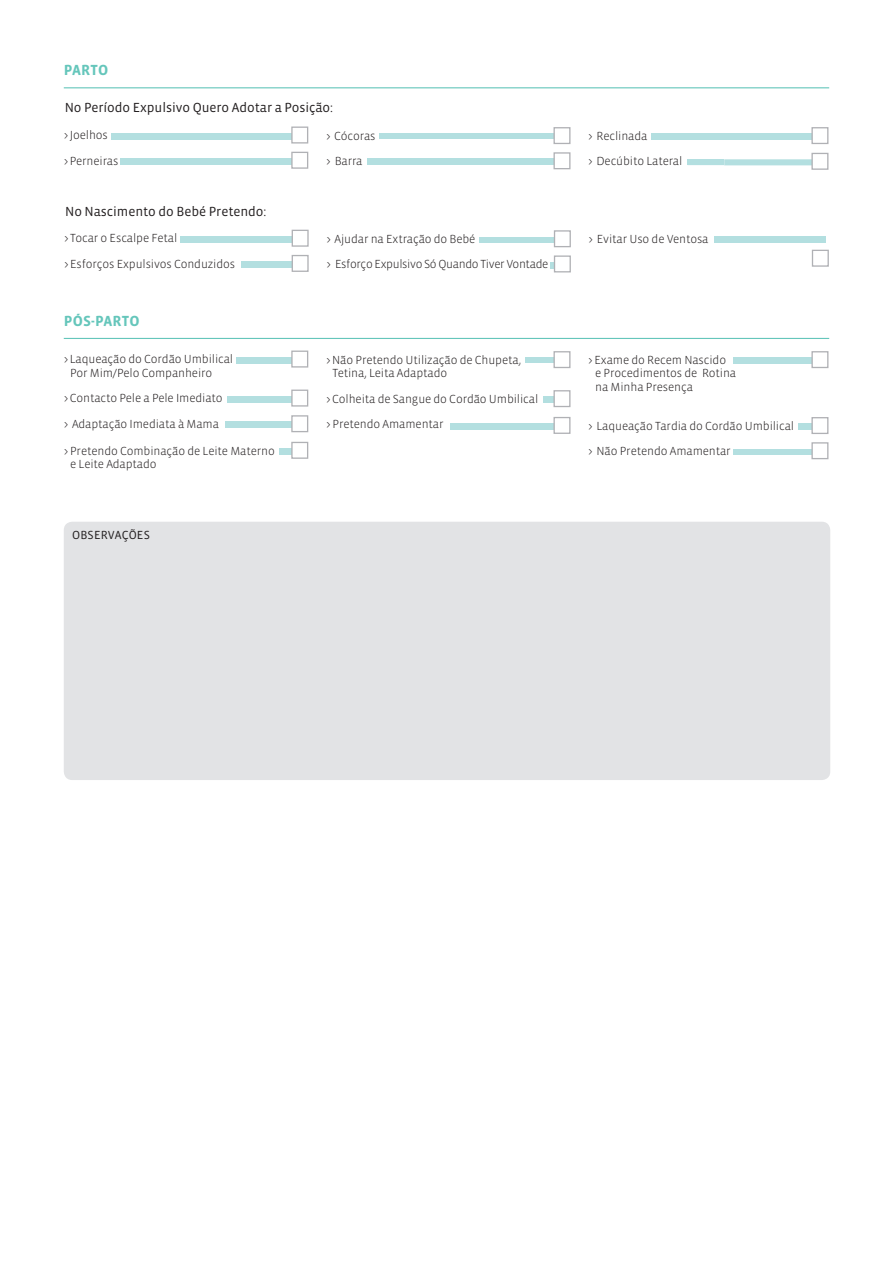
<style>
.page{position:relative;width:893px;height:1263px;background:#fff}
.page>*{position:absolute;margin:0;border:0;box-sizing:border-box;transform-origin:0 0}
.t1{font:700 15px "Vista Sans";letter-spacing:.01em;color:#65c6bb}
.t2{font:13.5px "Vista Sans";letter-spacing:-.005em;color:#231f20}
.t3{font:300 12px/13.5px "Vista Sans";letter-spacing:-.01em;color:#231f20}
.t4{font:300 12px/25.5px "Vista Sans";letter-spacing:-.01em;color:#4a6263}
.t5{font:300 12px/25.5px "Vista Sans";letter-spacing:-.03em;color:#231f20}
.t6{font:12px "Vista Sans";letter-spacing:.01em;color:#231f20}
</style>
<div class="page">
<hr style="left:64px;top:338px;width:765px;height:1px;background:#65c6bb">
<div style="left:236px;top:357px;width:65px;height:6px;background:#b3dfe0"></div>
<div style="left:525px;top:358px;width:39px;height:5px;background:#b3dfe0"></div>
<div style="left:733px;top:358px;width:93px;height:6px;background:#b3dfe0"></div>
<div style="left:798px;top:424px;width:17px;height:6px;background:#b3dfe0"></div>
<div style="left:733px;top:449px;width:93px;height:6px;background:#b3dfe0"></div>
<div style="left:291px;top:351px;width:17px;height:17px;background:#fff;border:1px solid #b0b1b5"></div>
<div style="left:553px;top:351px;width:17px;height:17px;background:#fff;border:1px solid #b0b1b5"></div>
<div style="left:811px;top:351px;width:17px;height:17px;background:#fff;border:1px solid #b0b1b5"></div>
<div style="left:811px;top:417px;width:17px;height:17px;background:#fff;border:1px solid #b0b1b5"></div>
<div style="left:811px;top:442px;width:17px;height:17px;background:#fff;border:1px solid #b0b1b5"></div>
<div style="left:227px;top:396px;width:74px;height:6px;background:#b3dfe0"></div>
<div style="left:279px;top:448px;width:22px;height:6px;background:#b3dfe0"></div>
<div style="left:225px;top:422px;width:76px;height:6px;background:#b3dfe0"></div>
<div style="left:544px;top:397px;width:20px;height:6px;background:#b3dfe0"></div>
<div style="left:450px;top:423px;width:114px;height:6px;background:#b3dfe0"></div>
<div style="left:291px;top:390px;width:17px;height:17px;background:#fff;border:1px solid #b0b1b5"></div>
<div style="left:291px;top:442px;width:17px;height:17px;background:#fff;border:1px solid #b0b1b5"></div>
<div style="left:291px;top:415px;width:17px;height:17px;background:#fff;border:1px solid #b0b1b5"></div>
<div style="left:553px;top:390px;width:17px;height:17px;background:#fff;border:1px solid #b0b1b5"></div>
<div style="left:553px;top:417px;width:17px;height:17px;background:#fff;border:1px solid #b0b1b5"></div>
<div style="left:64px;top:522px;width:766px;height:258px;background:#e2e3e5;border-radius:9px"></div>
<div style="left:180px;top:236px;width:122px;height:6px;background:#b3dfe0"></div>
<div style="left:506px;top:237px;width:58px;height:5px;background:#b3dfe0"></div>
<div style="left:479px;top:237px;width:27px;height:5px;background:#b3dfe0"></div>
<div style="left:720px;top:237px;width:106px;height:6px;background:#b3dfe0"></div>
<svg style="left:714px;top:237px;width:6px;height:6px"></svg>
<div style="left:292px;top:230px;width:17px;height:17px;background:#fff;border:1px solid #b0b1b5"></div>
<div style="left:554px;top:230px;width:17px;height:17px;background:#fff;border:1px solid #b0b1b5"></div>
<div style="left:812px;top:250px;width:17px;height:17px;background:#fff;border:1px solid #b0b1b5"></div>
<div style="left:241px;top:261px;width:61px;height:6px;background:#b3dfe0"></div>
<div style="left:550px;top:262px;width:14px;height:6px;background:#b3dfe0"></div>
<div style="left:292px;top:255px;width:17px;height:17px;background:#fff;border:1px solid #b0b1b5"></div>
<div style="left:554px;top:255px;width:17px;height:17px;background:#fff;border:1px solid #b0b1b5"></div>
<hr style="left:64px;top:87px;width:765px;height:1px;background:#65c6bb">
<div style="left:111px;top:133px;width:190px;height:6px;background:#b3dfe0"></div>
<div style="left:379px;top:134px;width:185px;height:5px;background:#b3dfe0"></div>
<div style="left:666px;top:134px;width:160px;height:6px;background:#b3dfe0"></div>
<div style="left:652px;top:134px;width:14px;height:6px;background:#b3dfe0"></div>
<svg style="left:724px;top:159px;width:87px;height:6px"></svg>
<div style="left:688px;top:159px;width:36px;height:6px;background:#b3dfe0"></div>
<div style="left:291px;top:127px;width:17px;height:17px;background:#fff;border:1px solid #b0b1b5"></div>
<div style="left:553px;top:127px;width:17px;height:17px;background:#fff;border:1px solid #b0b1b5"></div>
<div style="left:811px;top:127px;width:17px;height:17px;background:#fff;border:1px solid #b0b1b5"></div>
<div style="left:811px;top:153px;width:17px;height:17px;background:#fff;border:1px solid #b0b1b5"></div>
<div style="left:158px;top:158px;width:143px;height:6px;background:#b3dfe0"></div>
<div style="left:121px;top:158px;width:37px;height:6px;background:#b3dfe0"></div>
<div style="left:432px;top:159px;width:132px;height:6px;background:#b3dfe0"></div>
<div style="left:367px;top:159px;width:65px;height:6px;background:#b3dfe0"></div>
<div style="left:291px;top:152px;width:17px;height:17px;background:#fff;border:1px solid #b0b1b5"></div>
<div style="left:553px;top:152px;width:17px;height:17px;background:#fff;border:1px solid #b0b1b5"></div>
<p class="t1" style="left:64px;top:62px;width:46px">PARTO</p>
<p class="t2" style="left:65px;top:101px;width:270px">No Período Expulsivo Quero Adotar a Posição:</p>
<p class="t3" style="left:64px;top:123px;width:56px;line-height:25.5px">&gt; Joelhos<br>&gt; Perneiras</p>
<p class="t3" style="left:326px;top:123px;width:51px;line-height:25.5px">&gt; Cócoras &gt; Barra</p>
<p class="t4" style="left:588px;top:123px;width:96px">&gt; Reclinada<br>&gt; Decúbito Lateral</p>
<p class="t2" style="left:65px;top:204px;width:203px">No Nascimento do Bebé Pretendo:</p>
<p class="t3" style="left:64px;top:226px;width:172px;line-height:25.5px">&gt; Tocar o Escalpe Fetal<br>&gt; Esforços Expulsivos Conduzidos</p>
<p class="t5" style="left:326px;top:226px;width:224px">&gt; Ajudar na Extração do Bebé<br>&gt; Esforço Expulsivo Só Quando Tiver Vontade</p>
<p class="t4" style="left:589px;top:226px;width:122px">&gt; Evitar Uso de Ventosa</p>
<p class="t1" style="left:64px;top:313px;width:77px">PÓS-PARTO</p>
<p class="t3" style="left:70px;top:353px;width:165px;text-indent:-6px">&gt; Laqueação do Cordão Umbilical<br>Por Mim/Pelo Companheiro</p>
<p class="t3" style="left:64px;top:386px;width:160px;line-height:25.5px">&gt; Contacto Pele a Pele Imediato &gt; Adaptação Imediata à Mama</p>
<p class="t3" style="left:70px;top:444px;width:206px;text-indent:-6px">&gt; Pretendo Combinação de Leite Materno e Leite Adaptado</p>
<p class="t6" style="left:72px;top:528px;width:79px">OBSERVAÇÕES</p>
<p class="t3" style="left:332px;top:353px;width:190px;text-indent:-6px">&gt; Não Pretendo Utilização de Chupeta,<br>Tetina, Leita Adaptado</p>
<p class="t3" style="left:326px;top:386px;width:214px;line-height:25.5px">&gt; Colheita de Sangue do Cordão Umbilical &gt; Pretendo Amamentar</p>
<p class="t3" style="left:595px;top:353px;width:143px;text-indent:-7px">&gt; Exame do Recem Nascido<br>e Procedimentos de Rotina na Minha Presença</p>
<p class="t4" style="left:588px;top:413px;width:207px">&gt; Laqueação Tardia do Cordão Umbilical</p>
<p class="t3" style="left:588px;top:445px;width:144px">&gt; Não Pretendo Amamentar</p>
</div>
